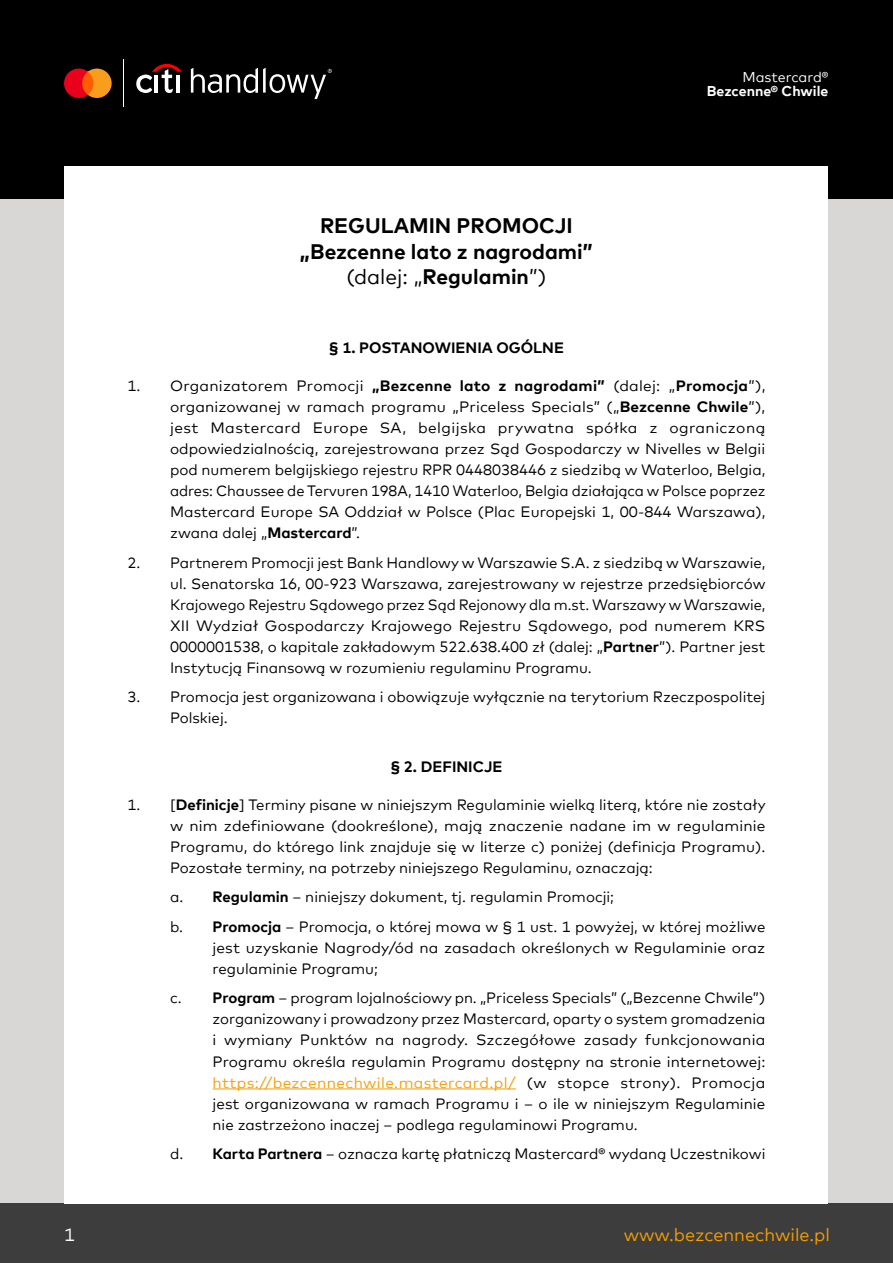
<style>
.page{position:relative;width:893px;height:1263px;background:#fff}
.page>*{position:absolute;margin:0;border:0;box-sizing:border-box;transform-origin:0 0}
.t1{font:700 21px/25.2px "Mark Offc For MC";color:#000;text-align:center}
.t2{font:18px "Mark Offc For MC";color:#f59e00}
.t3{font:18px "Mark Offc For MC";color:#fff}
.t4{font:15px/21px "Mark Offc For MC";color:#000;text-align:justify}
.t5{font:700 15px "Mark Offc For MC";color:#000}
.t6{font:700 14.1px "Mark Offc For MC";color:#fff}
.t7{font:14.1px "Mark Offc For MC";color:#fff}
.s1{font-weight:400}
.s2{font-weight:700}
.s3{color:#f69e07}
</style>
<div class="page">
<div style="left:0;top:132px;width:893px;height:1095px;background:#d9d6d6"></div>
<div style="left:0;top:1203px;width:893px;height:60px;background:#3d3d3d"></div>
<div style="left:0;top:0;width:893px;height:199px;background:#000"></div>
<div style="left:65px;top:167px;width:763px;height:1036px;background:#fff"></div>
<svg style="left:64px;top:69px;width:48px;height:29px"></svg>
<hr style="left:123px;top:59px;width:1px;height:48px;background:#fff">
<svg style="left:191px;top:68px;width:141px;height:31px"></svg>
<svg style="left:136px;top:64px;width:46px;height:29px"></svg>
<hr style="left:176px;top:75px;width:3px;height:18px;background:#fff">
<hr style="left:213px;top:1088px;width:303px;height:1px;background:#f69e07">
<h1 class="t1" style="left:300px;top:215px;width:295px">REGULAMIN PROMOCJI „Bezcenne lato z nagrodami” <span class="s1">(dalej: „</span>Regulamin<span class="s1">”)</span></h1>
<p class="t7" style="left:742px;top:69px;width:87px">Mastercard®</p>
<p class="t6" style="left:707px;top:83px;width:123px">Bezcenne® Chwile</p>
<p class="t5" style="left:329px;top:342px;width:237px">§ 1. POSTANOWIENIA OGÓLNE</p>
<p class="t4" style="left:170px;top:377px;width:597px;text-indent:-43px">1. Organizatorem Promocji <span class="s2">„Bezcenne lato z nagrodami”</span> (dalej: „<span class="s2">Promocja</span>”), organizowanej w ramach programu „Priceless Specials” („<span class="s2">Bezcenne Chwile</span>”), jest Mastercard Europe SA, belgijska prywatna spółka z ograniczoną odpowiedzialnością, zarejestrowana przez Sąd Gospodarczy w Nivelles w Belgii pod numerem belgijskiego rejestru RPR 0448038446 z siedzibą w Waterloo, Belgia, adres: Chaussee de Tervuren 198A, 1410 Waterloo, Belgia działająca w Polsce poprzez Mastercard Europe SA Oddział w Polsce (Plac Europejski 1, 00-844 Warszawa), zwana dalej „<span class="s2">Mastercard</span>”.</p>
<p class="t4" style="left:170px;top:553px;width:597px;text-indent:-43px">2. Partnerem Promocji jest Bank Handlowy w Warszawie S.A. z siedzibą w Warszawie, ul. Senatorska 16, 00-923 Warszawa, zarejestrowany w rejestrze przedsiębiorców Krajowego Rejestru Sądowego przez Sąd Rejonowy dla m.st. Warszawy w Warszawie, XII Wydział Gospodarczy Krajowego Rejestru Sądowego, pod numerem KRS 0000001538, o kapitale zakładowym 522.638.400 zł (dalej: „<span class="s2">Partner</span>”). Partner jest Instytucją Finansową w rozumieniu regulaminu Programu.</p>
<p class="t4" style="left:170px;top:688px;width:597px;text-indent:-43px">3. Promocja jest organizowana i obowiązuje wyłącznie na terytorium Rzeczpospolitej<br>Polskiej.</p>
<p class="t5" style="left:390px;top:761px;width:114px">§ 2. DEFINICJE</p>
<p class="t4" style="left:170px;top:795px;width:597px;text-indent:-43px">1. [<span class="s2">Definicje</span>] Terminy pisane w niniejszym Regulaminie wielką literą, które nie zostały w nim zdefiniowane (dookreślone), mają znaczenie nadane im w regulaminie Programu, do którego link znajduje się w literze c) poniżej (definicja Programu).<br>Pozostałe terminy, na potrzeby niniejszego Regulaminu, oznaczają:</p>
<p class="t4" style="left:170px;top:884px;width:597px;line-height:29.5px">a. <span class="s2">Regulamin</span> – niniejszy dokument, tj. regulamin Promocji;<br>b. <span class="s2">Promocja</span> – Promocja, o której mowa w § 1 ust. 1 powyżej, w której możliwe</p>
<p class="t4" style="left:213px;top:936px;width:554px">jest uzyskanie Nagrody/ód na zasadach określonych w Regulaminie oraz regulaminie Programu;</p>
<p class="t4" style="left:213px;top:989px;width:554px;text-indent:-43px">c. <span class="s2">Program</span> – program lojalnościowy pn. „Priceless Specials” („Bezcenne Chwile”) zorganizowany i prowadzony przez Mastercard, oparty o system gromadzenia i wymiany Punktów na nagrody. Szczegółowe zasady funkcjonowania Programu określa regulamin Programu dostępny na stronie internetowej: <span class="s3">https://bezcennechwile.mastercard.pl/</span> (w stopce strony). Promocja jest organizowana w ramach Programu i – o ile w niniejszym Regulaminie nie zastrzeżono inaczej – podlega regulaminowi Programu.</p>
<p class="t4" style="left:170px;top:1145px;width:597px">d. <span class="s2">Karta Partnera</span> – oznacza kartę płatniczą Mastercard® wydaną Uczestnikowi</p>
<p class="t3" style="left:64px;top:1228px;width:12px">1</p>
<p class="t2" style="left:624px;top:1228px;width:208px">www.bezcennechwile.pl</p>
</div>
